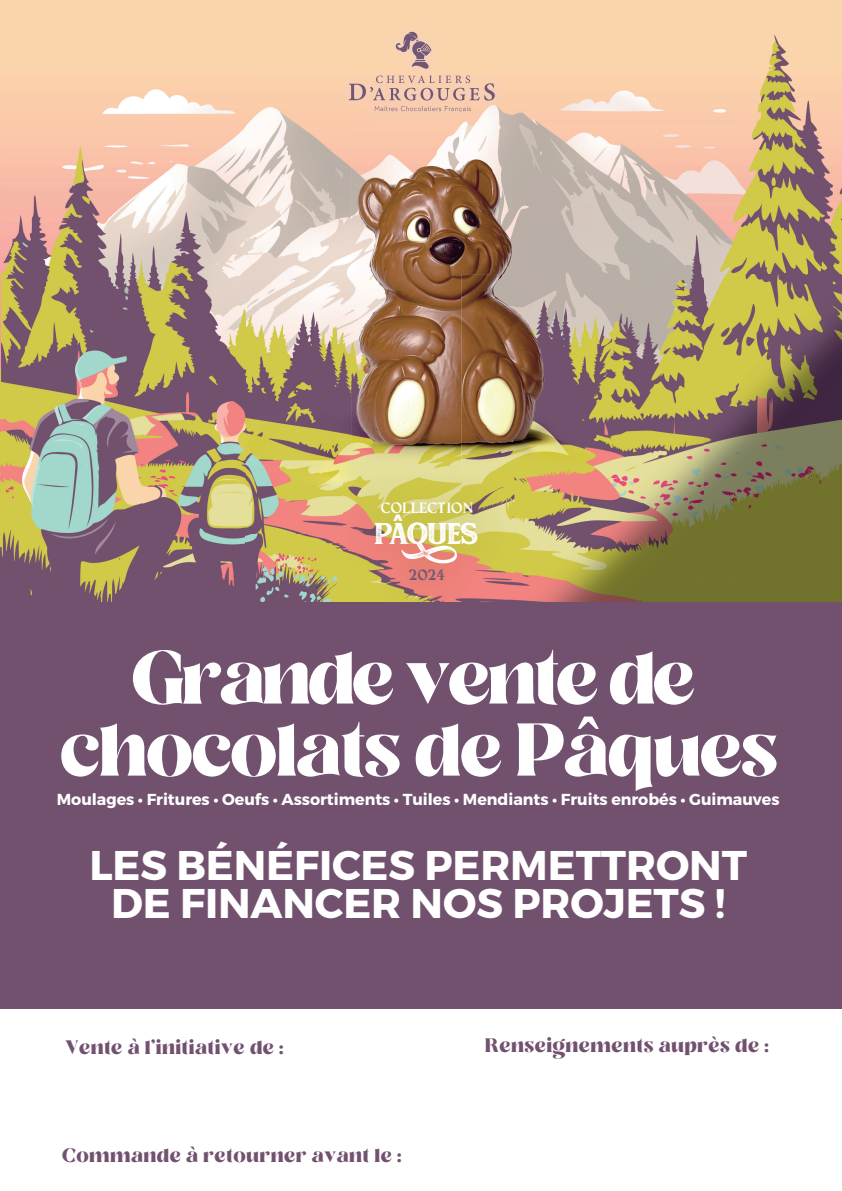
<style>
.page{position:relative;width:842px;height:1191px;background:#fff}
.page>*{position:absolute;margin:0;border:0;box-sizing:border-box;transform-origin:0 0}
.t1{font:700 74.3px/72px "Losta Masta";letter-spacing:-.025em;color:#fff;text-align:center}
.t2{font:42.1px "Muara Rough";color:#fff}
.t3{font:700 41.5px/37.8px "Montserrat";letter-spacing:-.005em;color:#fff;text-align:center}
.t4{font:700 19.4px "Losta Masta";letter-spacing:.025em;color:#72516f}
.t5{font:700 15.9px "Montserrat";letter-spacing:-.005em;color:#fff}
.t6{font:700 13.7px "Amagro";letter-spacing:.005em;color:#fff}
.t7{font:700 13.7px "Amagro";color:#715774}
</style>
<div class="page">
<div style="left:0;top:550px;width:842px;height:458px;background:#72516f"></div>
<img style="left:0;top:0;width:245px;height:602px">
<img style="left:245px;top:0;width:106px;height:535px">
<img style="left:492px;top:33px;width:350px;height:241px">
<img style="left:351px;top:121px;width:141px;height:350px">
<img style="left:245px;top:535px;width:99px;height:67px">
<img style="left:461px;top:274px;width:244px;height:229px">
<img style="left:705px;top:274px;width:137px;height:328px">
<img style="left:508px;top:503px;width:197px;height:99px">
<img style="left:340px;top:22px;width:164px;height:99px">
<svg style="left:349px;top:76px;width:146px;height:36px"></svg>
<svg style="left:394px;top:30px;width:37px;height:39px"></svg>
<img style="left:344px;top:471px;width:164px;height:131px">
<svg style="left:401px;top:522px;width:56px;height:41px"></svg>
<p class="t6" style="left:381px;top:499px;width:94px">COLLECTION</p>
<h2 class="t2" style="left:375px;top:505px;width:106px">PÂ UES</h2>
<p class="t7" style="left:409px;top:566px;width:38px">2024</p>
<h1 class="t1" style="left:60px;top:648px;width:720px">Grande vente de chocolats de Pâques</h1>
<p class="t5" style="left:57px;top:789px;width:724px">Moulages • Fritures • Oeufs • Assortiments • Tuiles • Mendiants • Fruits enrobés • Guimauves</p>
<h3 class="t3" style="left:89px;top:847px;width:659px">LES BÉNÉFICES PERMETTRONT<br>DE FINANCER NOS PROJETS !</h3>
<p class="t4" style="left:66px;top:1035px;width:220px">Vente à l’initiative de :</p>
<p class="t4" style="left:485px;top:1033px;width:285px">Renseignements auprès de :</p>
<p class="t4" style="left:62px;top:1143px;width:341px">Commande à retourner avant le :</p>
</div>
